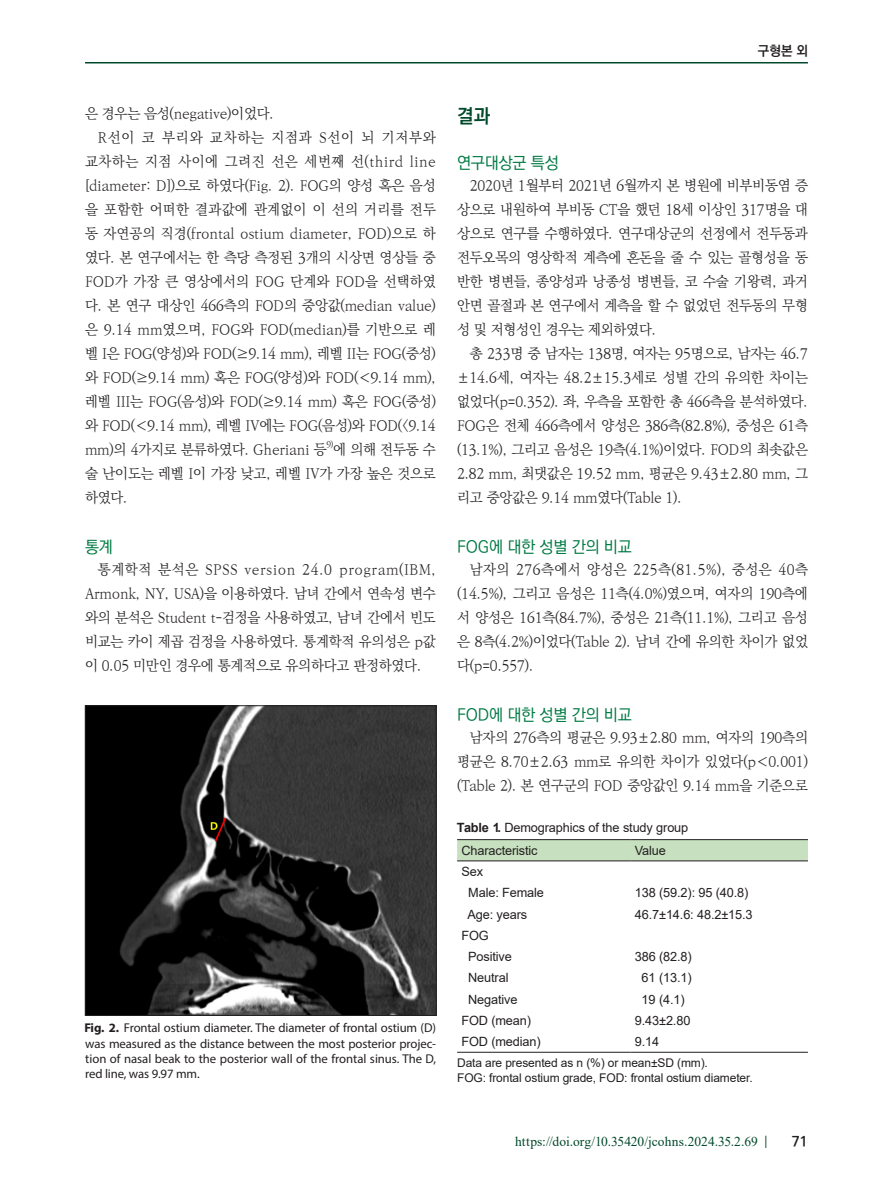
<style>
.page{position:relative;width:893px;height:1191px;background:#fff}
.page>*{position:absolute;margin:0;border:0;box-sizing:border-box;transform-origin:0 0}
.t1{font:700 19.5px "Ko Pub World Dotum";color:#01492b;scale:.96 1}
.t2{font:500 16.5px "Ko Pub World Dotum";letter-spacing:-.015em;color:#017a43}
.t3{font:300 14.25px/24px "Ko Pub World Batang";letter-spacing:-.015em;color:#231f20;text-align:justify}
.t4{font:300 14.25px "Ko Pub World Batang";letter-spacing:.035em;color:#231f20}
.t5{font:300 14.25px "Ko Pub World Batang";letter-spacing:.005em;color:#231f20}
.t6{font:300 14.25px "Ko Pub World Batang";letter-spacing:.02em;color:#231f20}
.t7{font:300 14.25px "Ko Pub World Batang";letter-spacing:.06em;color:#231f20}
.t8{font:700 14.25px "Ko Pub World Dotum";color:#231f20}
.t9{font:13.5px "Times New Roman";letter-spacing:.005em;color:#01492b}
.t10{font:700 13.5px "Ko Pub Dotum";color:#231f20}
.t11{font:12.75px/21.3px "Arial";letter-spacing:-.01em;color:#231f20}
.t12{font:12.75px/15.3px "Myriad Pro";letter-spacing:-.005em;color:#231f20;text-align:justify}
.t13{font:12px/14.4px "Arial";letter-spacing:-.01em;color:#231f20}
.t14{font:300 8.25px "Ko Pub World Batang";color:#231f20}
.s1{font-weight:700}
</style>
<div class="page">
<hr style="left:85px;top:62px;width:723px;height:1px;background:#01492b">
<img style="left:87px;top:707px;width:347px;height:306px">
<div style="left:85px;top:705px;width:351px;height:310px;border:1px solid #231f20"></div>
<div style="left:457px;top:840px;width:351px;height:20px;background:#c7e0bf"></div>
<hr style="left:457px;top:839px;width:174px;height:1px;background:#231f20">
<hr style="left:631px;top:839px;width:177px;height:1px;background:#231f20">
<hr style="left:457px;top:860px;width:174px;height:1px;background:#231f20">
<hr style="left:631px;top:860px;width:177px;height:1px;background:#231f20">
<hr style="left:457px;top:1051px;width:174px;height:1px;background:#231f20">
<hr style="left:631px;top:1051px;width:177px;height:1px;background:#231f20">
<p class="t3" style="left:85px;top:102px;width:190px">은 경우는 음성(negative)이었다.</p>
<p class="t7" style="left:98px;top:127px;width:340px">R선이 코 부리와 교차하는 지점과 S선이 뇌 기저부와</p>
<p class="t4" style="left:85px;top:151px;width:352px">교차하는 지점 사이에 그려진 선은 세번째 선(third line</p>
<p class="t3" style="left:85px;top:174px;width:352px">[diameter: D])으로 하였다(Fig. 2). FOG의 양성 혹은 음성</p>
<p class="t6" style="left:85px;top:199px;width:352px">을 포함한 어떠한 결과값에 관계없이 이 선의 거리를 전두</p>
<p class="t3" style="left:85px;top:222px;width:352px">동 자연공의 직경(frontal ostium diameter, FOD)으로 하</p>
<p class="t3" style="left:85px;top:246px;width:352px">였다. 본 연구에서는 한 측당 측정된 3개의 시상면 영상들 중</p>
<p class="t5" style="left:85px;top:271px;width:352px">FOD가 가장 큰 영상에서의 FOG 단계와 FOD을 선택하였</p>
<p class="t3" style="left:85px;top:294px;width:352px">다. 본 연구 대상인 466측의 FOD의 중앙값(median value)</p>
<p class="t3" style="left:85px;top:318px;width:352px">은 9.14 mm였으며, FOG와 FOD(median)를 기반으로 레</p>
<p class="t3" style="left:85px;top:342px;width:352px">벨 I은 FOG(양성)와 FOD(≥9.14 mm), 레벨 II는 FOG(중성)</p>
<p class="t3" style="left:85px;top:366px;width:352px">와 FOD(≥9.14 mm) 혹은 FOG(양성)와 FOD(＜9.14 mm),</p>
<p class="t3" style="left:85px;top:390px;width:352px">레벨 III는 FOG(음성)와 FOD(≥9.14 mm) 혹은 FOG(중성)</p>
<p class="t3" style="left:85px;top:413px;width:352px">와 FOD(＜9.14 mm), 레벨 IV에는 FOG(음성)와 FOD(&lt;9.14</p>
<p class="t3" style="left:85px;top:437px;width:243px">mm)의 4가지로 분류하였다. Gheriani 등</p>
<p class="t14" style="left:326px;top:439px;width:9px">9)</p>
<p class="t3" style="left:85px;top:438px;width:352px;text-indent:248px">에 의해 전두동 수 술 난이도는 레벨 I이 가장 낮고, 레벨 IV가 가장 높은 것으로 하였다.</p>
<p class="t2" style="left:85px;top:535px;width:29px">통계</p>
<p class="t3" style="left:85px;top:558px;width:352px;text-indent:13px">통계학적 분석은 SPSS version 24.0 program(IBM, Armonk, NY, USA)을 이용하였다. 남녀 간에서 연속성 변수 와의 분석은 Student t-검정을 사용하였고, 남녀 간에서 빈도 비교는 카이 제곱 검정을 사용하였다. 통계학적 유의성은 p값 이 0.05 미만인 경우에 통계적으로 유의하다고 판정하였다.</p>
<p class="t12" style="left:84px;top:1020px;width:353px"><span class="s1">Fig. 2.</span> Frontal ostium diameter. The diameter of frontal ostium (D) was measured as the distance between the most posterior projec&shy;tion of nasal beak to the posterior wall of the frontal sinus. The D, red line, was 9.97 mm.</p>
<p class="t10" style="left:758px;top:44px;width:52px">구형본 외</p>
<h1 class="t1" style="left:457px;top:102px;width:36px">결과</h1>
<p class="t2" style="left:457px;top:151px;width:103px">연구대상군 특성</p>
<p class="t3" style="left:457px;top:174px;width:352px;text-indent:13px">2020년 1월부터 2021년 6월까지 본 병원에 비부비동염 증 상으로 내원하여 부비동 CT을 했던 18세 이상인 317명을 대 상으로 연구를 수행하였다. 연구대상군의 선정에서 전두동과 전두오목의 영상학적 계측에 혼돈을 줄 수 있는 골형성을 동 반한 병변들, 종양성과 낭종성 병변들, 코 수술 기왕력, 과거 안면 골절과 본 연구에서 계측을 할 수 없었던 전두동의 무형 성 및 저형성인 경우는 제외하였다.</p>
<p class="t3" style="left:457px;top:342px;width:352px;text-indent:13px">총 233명 중 남자는 138명, 여자는 95명으로, 남자는 46.7 ±14.6세, 여자는 48.2±15.3세로 성별 간의 유의한 차이는 없었다(p=0.352). 좌, 우측을 포함한 총 466측을 분석하였다.<br>FOG은 전체 466측에서 양성은 386측(82.8%), 중성은 61측 (13.1%), 그리고 음성은 19측(4.1%)이었다. FOD의 최솟값은 2.82 mm, 최댓값은 19.52 mm, 평균은 9.43±2.80 mm, 그 리고 중앙값은 9.14 mm였다(Table 1).</p>
<p class="t2" style="left:457px;top:535px;width:176px">FOG에 대한 성별 간의 비교</p>
<p class="t3" style="left:457px;top:558px;width:352px;text-indent:13px">남자의 276측에서 양성은 225측(81.5%), 중성은 40측 (14.5%), 그리고 음성은 11측(4.0%)였으며, 여자의 190측에 서 양성은 161측(84.7%), 중성은 21측(11.1%), 그리고 음성 은 8측(4.2%)이었다(Table 2). 남녀 간에 유의한 차이가 없었 다(p=0.557).</p>
<p class="t2" style="left:457px;top:703px;width:176px">FOD에 대한 성별 간의 비교</p>
<p class="t3" style="left:457px;top:726px;width:352px;text-indent:13px">남자의 276측의 평균은 9.93±2.80 mm, 여자의 190측의 평균은 8.70±2.63 mm로 유의한 차이가 있었다(p＜0.001) (Table 2). 본 연구군의 FOD 중앙값인 9.14 mm을 기준으로</p>
<p class="t11" style="left:461px;top:815px;width:228px;line-height:23.4px;text-indent:-5px"><span class="s1">Table 1.</span> Demographics of the study group<br>Characteristic</p>
<p class="t11" style="left:635px;top:839px;width:33px">Value</p>
<p class="t11" style="left:468px;top:861px;width:77px;text-indent:-7px">Sex<br>Male: Female</p>
<p class="t11" style="left:635px;top:882px;width:115px">138 (59.2): 95 (40.8)</p>
<p class="t11" style="left:467px;top:903px;width:61px">Age: years</p>
<p class="t11" style="left:635px;top:903px;width:119px">46.7±14.6: 48.2±15.3</p>
<p class="t11" style="left:468px;top:924px;width:45px;text-indent:-7px">FOG<br>Positive</p>
<p class="t11" style="left:635px;top:946px;width:58px">386 (82.8)</p>
<p class="t11" style="left:468px;top:967px;width:42px">Neutral</p>
<p class="t11" style="left:642px;top:967px;width:52px">61 (13.1)</p>
<p class="t11" style="left:468px;top:988px;width:51px">Negative</p>
<p class="t11" style="left:642px;top:988px;width:45px">19 (4.1)</p>
<p class="t11" style="left:461px;top:1009px;width:71px">FOD (mean)</p>
<p class="t11" style="left:635px;top:1009px;width:57px">9.43±2.80</p>
<p class="t11" style="left:461px;top:1031px;width:81px">FOD (median)</p>
<p class="t11" style="left:635px;top:1031px;width:26px">9.14</p>
<p class="t13" style="left:457px;top:1055px;width:297px">Data are presented as n (%) or mean±SD (mm).<br>FOG: frontal ostium grade, FOD: frontal ostium diameter.</p>
<p class="t9" style="left:515px;top:1132px;width:254px">https://doi.org/10.35420/jcohns.2024.35.2.69 <span class="s1">|</span></p>
<p class="t8" style="left:792px;top:1130px;width:18px">71</p>
</div>
